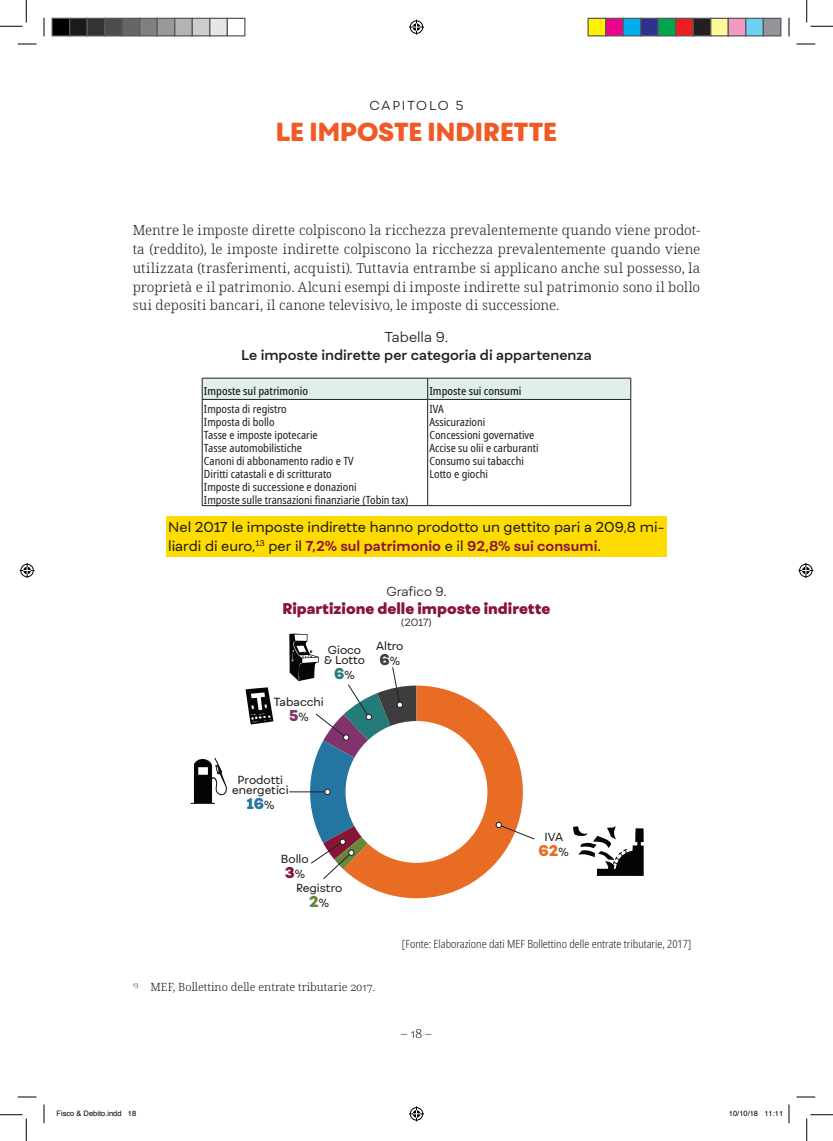
<style>
.page{position:relative;width:833px;height:1141px;background:#fff}
.page>*{position:absolute;margin:0;border:0;box-sizing:border-box;transform-origin:0 0}
.t1{font:800 25px "Fibra One";color:#f15a24}
.t2{font:800 15px "Fibra One";color:#881536}
.t3{font:800 15px "Fibra One";color:#e96c24}
.t4{font:800 15px "Fibra One";color:#2475a2}
.t5{font:800 15px "Fibra One";color:#65883a}
.t6{font:800 15px "Fibra One";color:#81346b}
.t7{font:800 15px "Fibra One";color:#247c78}
.t8{font:800 15px "Fibra One";color:#3e3c3f}
.t9{font:300 13.75px/18.8px "Noto Serif";letter-spacing:.005em;color:#231f20;text-align:justify}
.t10{font:13.75px/18.8px "Fibra One";color:#231f20}
.t11{font:600 13.75px "Fibra One";color:#231f20}
.t12{font:300 13.75px "Fibra One";color:#231f20}
.t13{font:300 12.5px "Fibra One";letter-spacing:.145em;color:#231f20}
.t14{font:300 12.5px "Fibra One";letter-spacing:.12em;color:#231f20}
.t15{font:300 12.5px "Noto Serif";color:#231f20}
.t16{font:condensed 11.25px/13px "Noto Sans";color:#231f20}
.t17{font:300 condensed 11.25px "Noto Sans";color:#231f20}
.t18{font:11.25px/10px "Fibra One";color:#231f20;text-align:center}
.t19{font:300 11.25px "Noto Serif";color:#231f20}
.t20{font:500 condensed 11.25px "Noto Sans";color:#231f20}
.t21{font:300 10px "Fibra One";color:#231f20}
.t22{font:7.5px "Helvetica";color:#000}
.s1{font-style:inherit}
.s2{font-weight:700;color:#881536}
.s3{font-weight:400;font-size:11.25px;color:#231f20}
</style>
<div class="page">
<div style="left:166px;top:516px;width:500px;height:41px;background:#ffdc01"></div>
<svg style="left:202px;top:378px;width:429px;height:21px;background:#d6e7df"></svg>
<hr style="left:202px;top:399px;width:225px;height:1px;background:#231f20">
<hr style="left:202px;top:400px;width:1px;height:105px;background:#231f20">
<hr style="left:427px;top:399px;width:203px;height:1px;background:#231f20">
<hr style="left:427px;top:400px;width:1px;height:105px;background:#231f20">
<hr style="left:630px;top:400px;width:1px;height:105px;background:#231f20">
<hr style="left:202px;top:505px;width:225px;height:1px;background:#231f20">
<hr style="left:427px;top:505px;width:203px;height:1px;background:#231f20">
<svg style="left:355px;top:685px;width:168px;height:214px;fill:#e96c24"></svg>
<div style="left:345px;top:721px;width:142px;height:141px;background:#fff;border-radius:50%"></div>
<svg style="left:494px;top:821px;width:40px;height:18px"></svg>
<svg style="left:573px;top:826px;width:70px;height:49px"></svg>
<svg style="left:191px;top:757px;width:36px;height:46px"></svg>
<svg style="left:289px;top:633px;width:127px;height:246px"></svg>
<svg style="left:245px;top:687px;width:28px;height:37px"></svg>
<svg style="left:18px;top:43px;width:18px;height:2px"></svg>
<svg style="left:796px;top:43px;width:18px;height:2px"></svg>
<svg style="left:18px;top:1096px;width:18px;height:1px"></svg>
<svg style="left:796px;top:1096px;width:18px;height:1px"></svg>
<svg style="left:43px;top:18px;width:2px;height:18px"></svg>
<svg style="left:43px;top:1104px;width:2px;height:19px"></svg>
<svg style="left:788px;top:18px;width:1px;height:18px"></svg>
<svg style="left:788px;top:1104px;width:1px;height:19px"></svg>
<svg style="left:0;top:0;width:27px;height:27px"></svg>
<svg style="left:0;top:1114px;width:27px;height:26px"></svg>
<svg style="left:806px;top:0;width:26px;height:27px"></svg>
<svg style="left:806px;top:1114px;width:26px;height:26px"></svg>
<svg style="left:409px;top:20px;width:15px;height:15px"></svg>
<svg style="left:409px;top:1106px;width:15px;height:15px"></svg>
<svg style="left:20px;top:563px;width:15px;height:15px"></svg>
<svg style="left:798px;top:563px;width:14px;height:15px"></svg>
<div style="left:52px;top:18px;width:18px;height:18px;background:#000"></div>
<div style="left:51px;top:18px;width:19px;height:18px;border:1px solid #595959"></div>
<div style="left:70px;top:18px;width:17px;height:18px;background:#1a1a1a"></div>
<div style="left:69px;top:18px;width:19px;height:18px;border:1px solid #595959"></div>
<div style="left:87px;top:18px;width:18px;height:18px;background:#333"></div>
<div style="left:86px;top:18px;width:19px;height:18px;border:1px solid #595959"></div>
<div style="left:105px;top:18px;width:17px;height:18px;background:#4d4d4d"></div>
<div style="left:104px;top:18px;width:19px;height:18px;border:1px solid #595959"></div>
<div style="left:122px;top:18px;width:18px;height:18px;background:#666"></div>
<div style="left:121px;top:18px;width:19px;height:18px;border:1px solid #595959"></div>
<div style="left:140px;top:18px;width:17px;height:18px;background:#808080"></div>
<div style="left:139px;top:18px;width:19px;height:18px;border:1px solid #595959"></div>
<div style="left:157px;top:18px;width:18px;height:18px;background:#999"></div>
<div style="left:156px;top:18px;width:19px;height:18px;border:1px solid #595959"></div>
<div style="left:175px;top:18px;width:17px;height:18px;background:#b3b3b3"></div>
<div style="left:174px;top:18px;width:19px;height:18px;border:1px solid #595959"></div>
<div style="left:192px;top:18px;width:18px;height:18px;background:#ccc"></div>
<div style="left:191px;top:18px;width:19px;height:18px;border:1px solid #595959"></div>
<div style="left:210px;top:18px;width:17px;height:18px;background:#e6e6e6"></div>
<div style="left:209px;top:18px;width:19px;height:18px;border:1px solid #595959"></div>
<div style="left:226px;top:18px;width:19px;height:18px;border:1px solid #595959"></div>
<div style="left:587px;top:18px;width:18px;height:18px;background:#fff101"></div>
<div style="left:587px;top:18px;width:19px;height:18px;border:1px solid #595959"></div>
<div style="left:605px;top:18px;width:17px;height:18px;background:#ed028c"></div>
<div style="left:604px;top:18px;width:19px;height:18px;border:1px solid #595959"></div>
<div style="left:622px;top:18px;width:18px;height:18px;background:#00aeef"></div>
<div style="left:622px;top:18px;width:19px;height:18px;border:1px solid #595959"></div>
<div style="left:640px;top:18px;width:17px;height:18px;background:#2e3092"></div>
<div style="left:639px;top:18px;width:19px;height:18px;border:1px solid #595959"></div>
<div style="left:657px;top:18px;width:18px;height:18px;background:#00a54f"></div>
<div style="left:657px;top:18px;width:19px;height:18px;border:1px solid #595959"></div>
<div style="left:675px;top:18px;width:17px;height:18px;background:#ee1d23"></div>
<div style="left:674px;top:18px;width:19px;height:18px;border:1px solid #595959"></div>
<div style="left:692px;top:18px;width:18px;height:18px;background:#231f20"></div>
<div style="left:692px;top:18px;width:19px;height:18px;border:1px solid #595959"></div>
<div style="left:710px;top:18px;width:17px;height:18px;background:#fff79a"></div>
<div style="left:709px;top:18px;width:19px;height:18px;border:1px solid #595959"></div>
<div style="left:727px;top:18px;width:18px;height:18px;background:#f499c2"></div>
<div style="left:727px;top:18px;width:19px;height:18px;border:1px solid #595959"></div>
<div style="left:745px;top:18px;width:17px;height:18px;background:#6bcff6"></div>
<div style="left:744px;top:18px;width:19px;height:18px;border:1px solid #595959"></div>
<div style="left:762px;top:18px;width:18px;height:18px;background:#939598"></div>
<div style="left:762px;top:18px;width:19px;height:18px;border:1px solid #595959"></div>
<p class="t13" style="left:369px;top:98px;width:95px">CAPITOLO <span class="s1">5</span></p>
<h1 class="t1" style="left:276px;top:116px;width:282px">LE IMPOSTE INDIRETTE</h1>
<p class="t9" style="left:133px;top:221px;width:568px">Mentre le imposte dirette colpiscono la ricchezza prevalentemente quando viene prodot&shy;ta (reddito), le imposte indirette colpiscono la ricchezza prevalentemente quando viene utilizzata (trasferimenti, acquisti). Tuttavia entrambe si applicano anche sul possesso, la proprietà e il patrimonio. Alcuni esempi di imposte indirette sul patrimonio sono il bollo sui depositi bancari, il canone televisivo, le imposte di successione.</p>
<p class="t12" style="left:384px;top:328px;width:65px">Tabella 9.</p>
<p class="t11" style="left:241px;top:347px;width:352px">Le imposte indirette per categoria di appartenenza</p>
<p class="t20" style="left:204px;top:383px;width:106px">Imposte sul patrimonio</p>
<p class="t20" style="left:429px;top:383px;width:93px">Imposte sui consumi</p>
<p class="t16" style="left:204px;top:403px;width:206px">Imposta di registro<br>Imposta di bollo<br>Tasse e imposte ipotecarie<br>Tasse automobilistiche<br>Canoni di abbonamento radio e TV<br>Diritti catastali e di scritturato<br>Imposte di successione e donazioni<br>Imposte sulle transazioni finanziarie (Tobin tax)</p>
<p class="t16" style="left:429px;top:403px;width:111px">IVA<br>Assicurazioni<br>Concessioni governative<br>Accise su olii e carburanti<br>Consumo sui tabacchi<br>Lotto e giochi</p>
<p class="t10" style="left:168px;top:517px;width:498px">Nel 2017 le imposte indirette hanno prodotto un gettito pari a 209,8 mi&shy;liardi di euro,<sup>13</sup> per il <span class="s2">7,2% sul patrimonio</span> e il <span class="s2">92,8% sui consumi</span>.</p>
<p class="t14" style="left:386px;top:584px;width:62px">Grafico 9.</p>
<p class="t2" style="left:282px;top:598px;width:269px">Ripartizione delle imposte indirette</p>
<p class="t21" style="left:401px;top:616px;width:32px">(2017)</p>
<p class="t18" style="left:324px;top:644px;width:42px">Gioco &amp; Lotto</p>
<p class="t7" style="left:334px;top:663px;width:22px">6<span class="s3">%</span></p>
<p class="t18" style="left:274px;top:696px;width:51px">Tabacchi</p>
<p class="t6" style="left:289px;top:705px;width:21px">5<span class="s3">%</span></p>
<p class="t18" style="left:376px;top:640px;width:29px">Altro</p>
<p class="t8" style="left:379px;top:649px;width:22px">6<span class="s3">%</span></p>
<p class="t18" style="left:232px;top:774px;width:58px">Prodotti energetici</p>
<p class="t4" style="left:246px;top:793px;width:29px">16<span class="s3">%</span></p>
<p class="t18" style="left:281px;top:853px;width:29px">Bollo</p>
<p class="t2" style="left:284px;top:862px;width:22px">3<span class="s3">%</span></p>
<p class="t18" style="left:296px;top:882px;width:48px">Registro</p>
<p class="t5" style="left:309px;top:891px;width:21px">2<span class="s3">%</span></p>
<p class="t18" style="left:544px;top:831px;width:20px">IVA</p>
<p class="t3" style="left:538px;top:840px;width:32px">62<span class="s3">%</span></p>
<p class="t17" style="left:401px;top:935px;width:291px">[Fonte: Elaborazione dati MEF Bollettino delle entrate tributarie, 2017]</p>
<p class="t19" style="left:133px;top:978px;width:243px"><sup>13</sup> MEF, Bollettino delle entrate tributarie 2017.</p>
<p class="t15" style="left:401px;top:1024px;width:32px">– 18 –</p>
<p class="t22" style="left:56px;top:1107px;width:81px">Fisco &amp; Debito.indd 18</p>
<p class="t22" style="left:728px;top:1107px;width:56px">10/10/18 11:11</p>
</div>
